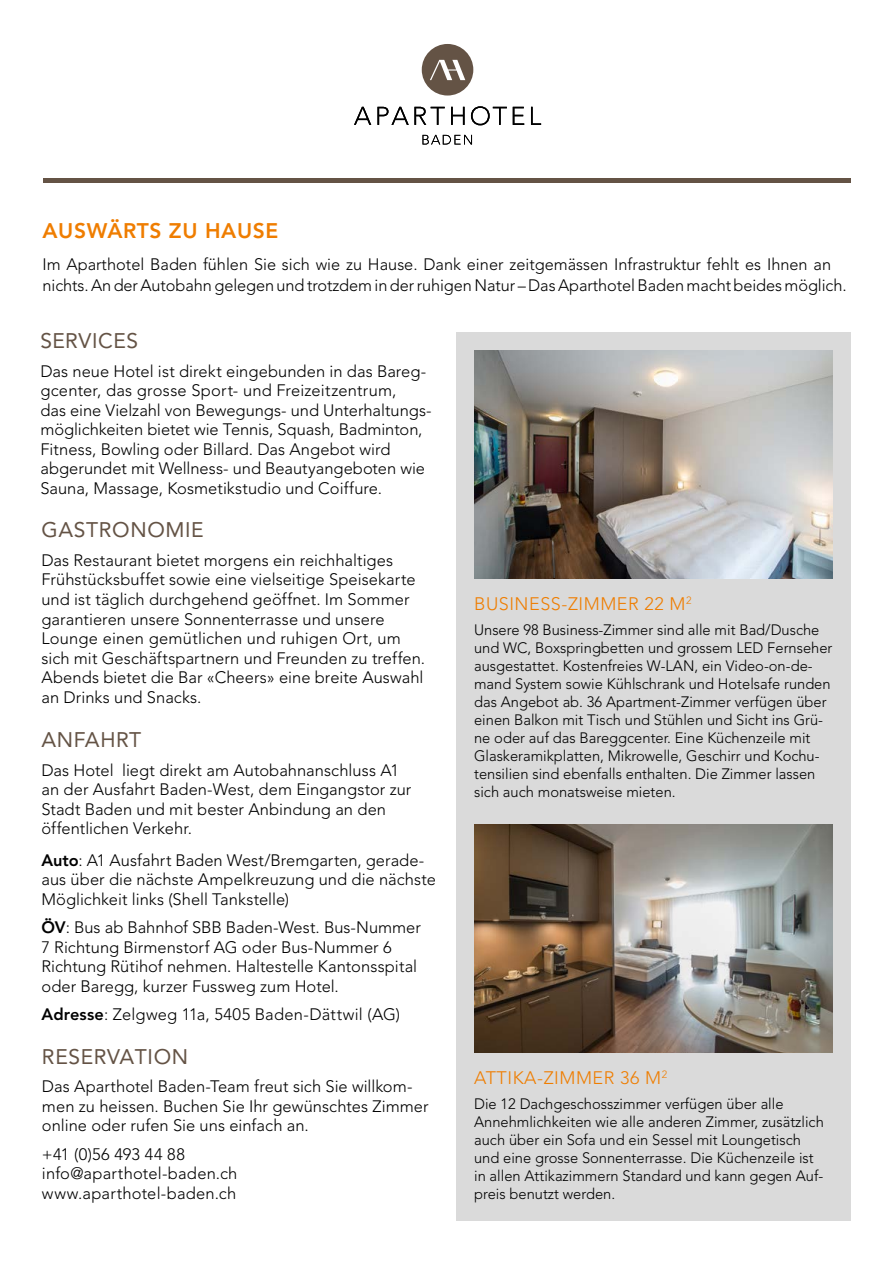
<style>
.page{position:relative;width:893px;height:1263px;background:#fff}
.page>*{position:absolute;margin:0;border:0;box-sizing:border-box;transform-origin:0 0}
.t1{font:21px "Avenir LT Pro";letter-spacing:.03em;color:#645345}
.t2{font:800 21px "Avenir LT Pro";letter-spacing:.03em;color:#ef7d00}
.t3{font:300 18px "Avenir LT Pro";letter-spacing:.03em;color:#ef7d00}
.t4{font:300 16.5px/19.5px "Avenir LT Pro";color:#000}
.t5{font:300 15px/18px "Avenir LT Pro";color:#000}
.s1{font-weight:800}
</style>
<div class="page">
<div style="left:456px;top:332px;width:394px;height:888px;background:#dadada"></div>
<div style="left:422px;top:44px;width:51px;height:52px;background:#645345;border-radius:50%"></div>
<svg style="left:422px;top:135px;width:50px;height:10px"></svg>
<svg style="left:430px;top:60px;width:35px;height:20px"></svg>
<svg style="left:531px;top:107px;width:10px;height:18px"></svg>
<svg style="left:513px;top:107px;width:11px;height:18px"></svg>
<svg style="left:471px;top:106px;width:36px;height:19px"></svg>
<svg style="left:451px;top:107px;width:14px;height:18px"></svg>
<svg style="left:377px;top:107px;width:68px;height:18px"></svg>
<svg style="left:354px;top:107px;width:17px;height:18px"></svg>
<hr style="left:43px;top:179px;width:807px;height:4px;background:#645345">
<img style="left:474px;top:351px;width:358px;height:228px">
<img style="left:474px;top:824px;width:358px;height:228px">
<p class="t2" style="left:43px;top:219px;width:237px">AUSWÄRTS ZU HAUSE</p>
<p class="t4" style="left:43px;top:254px;width:806px;line-height:21px">Im Aparthotel Baden fühlen Sie sich wie zu Hause. Dank einer zeitgemässen Infrastruktur fehlt es Ihnen an nichts. An der Autobahn gelegen und trotzdem in der ruhigen Natur – Das Aparthotel Baden macht beides möglich.</p>
<p class="t1" style="left:40px;top:328px;width:99px">SERVICES</p>
<p class="t4" style="left:40px;top:361px;width:393px">Das neue Hotel ist direkt eingebunden in das Bareg&shy;gcenter, das grosse Sport- und Freizeitzentrum,<br>das eine Vielzahl von Bewegungs- und Unterhaltungs&shy;möglichkeiten bietet wie Tennis, Squash, Badminton, Fitness, Bowling oder Billard. Das Angebot wird abgerundet mit Wellness- und Beautyangeboten wie Sauna, Massage, Kosmetikstudio und Coiffure.</p>
<p class="t1" style="left:41px;top:517px;width:164px">GASTRONOMIE</p>
<p class="t4" style="left:41px;top:551px;width:385px">Das Restaurant bietet morgens ein reichhaltiges Frühstücksbuffet sowie eine vielseitige Speisekarte und ist täglich durchgehend geöffnet. Im Sommer garantieren unsere Sonnenterrasse und unsere Lounge einen gemütlichen und ruhigen Ort, um sich mit Geschäftspartnern und Freunden zu treffen.<br>Abends bietet die Bar «Cheers» eine breite Auswahl an Drinks und Snacks.</p>
<p class="t1" style="left:41px;top:727px;width:101px">ANFAHRT</p>
<p class="t4" style="left:41px;top:760px;width:371px">Das Hotel liegt direkt am Autobahnanschluss A1 an der Ausfahrt Baden-West, dem Eingangstor zur Stadt Baden und mit bester Anbindung an den öffentlichen Verkehr.</p>
<p class="t4" style="left:41px;top:850px;width:396px"><span class="s1">Auto</span>: A1 Ausfahrt Baden West/Bremgarten, gerade&shy;aus über die nächste Ampelkreuzung und die nächste<br>Möglichkeit links (Shell Tankstelle)</p>
<p class="t4" style="left:41px;top:918px;width:381px"><span class="s1">ÖV</span>: Bus ab Bahnhof SBB Baden-West. Bus-Nummer 7 Richtung Birmenstorf AG oder Bus-Nummer 6<br>Richtung Rütihof nehmen. Haltestelle Kantonsspital oder Baregg, kurzer Fussweg zum Hotel.</p>
<p class="t4" style="left:41px;top:1005px;width:360px"><span class="s1">Adresse</span>: Zelgweg 11a, 5405 Baden-Dättwil (AG)</p>
<p class="t1" style="left:42px;top:1044px;width:148px">RESERVATION</p>
<p class="t4" style="left:42px;top:1077px;width:388px">Das Aparthotel Baden-Team freut sich Sie willkom&shy;men zu heissen. Buchen Sie Ihr gewünschtes Zimmer online oder rufen Sie uns einfach an.</p>
<p class="t4" style="left:42px;top:1144px;width:197px">+41 (0)56 493 44 88 info@aparthotel-baden.ch www.aparthotel-baden.ch</p>
<p class="t3" style="left:474px;top:593px;width:219px">BUSINESS-ZIMMER 22 M<sup>2</sup></p>
<p class="t5" style="left:474px;top:621px;width:360px">Unsere 98 Business-Zimmer sind alle mit Bad/Dusche und WC, Boxspringbetten und grossem LED Fernseher ausgestattet. Kostenfreies W-LAN, ein Video-on-de&shy;mand System sowie Kühlschrank und Hotelsafe runden das Angebot ab. 36 Apartment-Zimmer verfügen über einen Balkon mit Tisch und Stühlen und Sicht ins Grü&shy;ne oder auf das Bareggcenter. Eine Küchenzeile mit Glaskeramikplatten, Mikrowelle, Geschirr und Kochu&shy;tensilien sind ebenfalls enthalten. Die Zimmer lassen sich auch monatsweise mieten.</p>
<p class="t3" style="left:474px;top:1067px;width:195px">ATTIKA-ZIMMER 36 M<sup>2</sup></p>
<p class="t5" style="left:474px;top:1095px;width:351px">Die 12 Dachgeschosszimmer verfügen über alle Annehmlichkeiten wie alle anderen Zimmer, zusätzlich auch über ein Sofa und ein Sessel mit Loungetisch und eine grosse Sonnenterrasse. Die Küchenzeile ist in allen Attikazimmern Standard und kann gegen Auf&shy;preis benutzt werden.</p>
</div>
